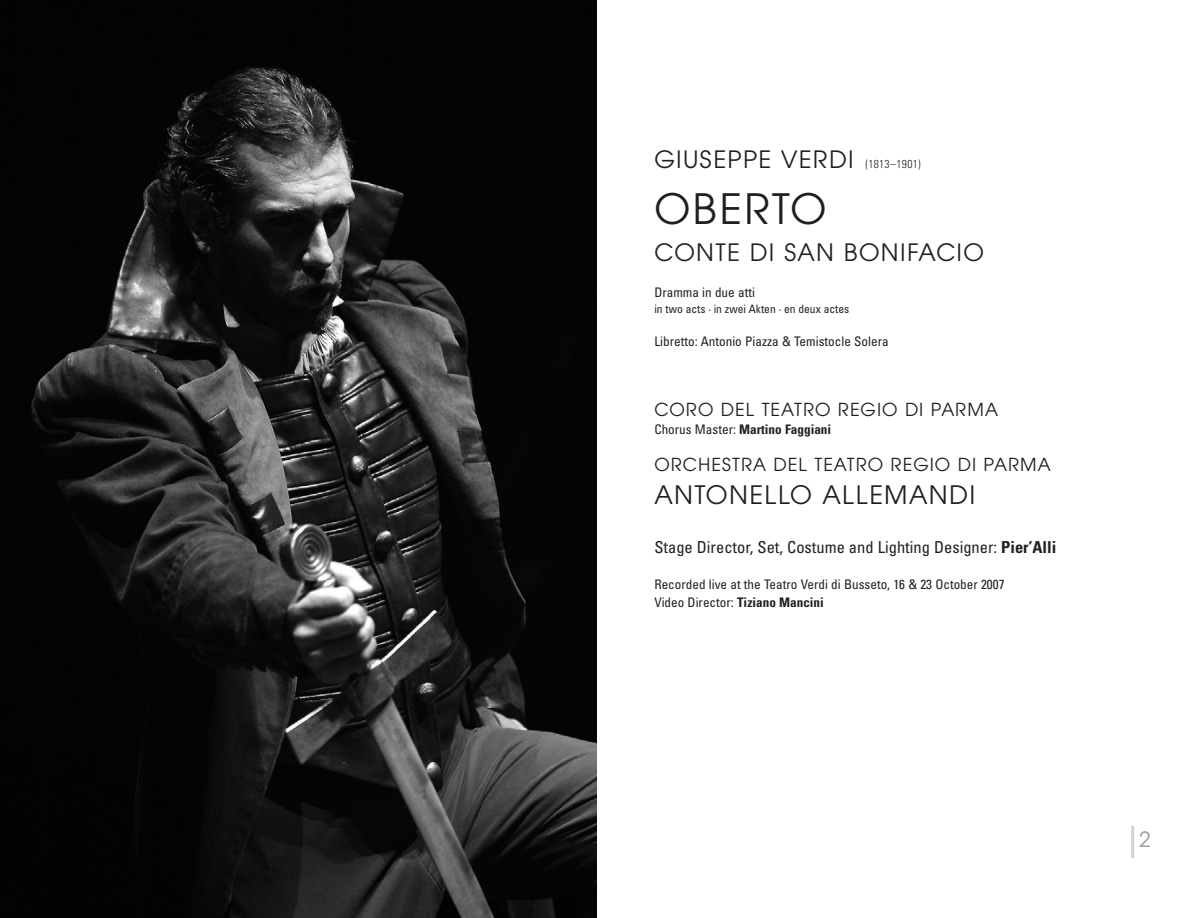
<style>
.page{position:relative;width:1188px;height:918px;background:#fff}
.page>*{position:absolute;margin:0;border:0;box-sizing:border-box;transform-origin:0 0}
.t1{font:46.2px "Avant Garde Gothic Itc T";letter-spacing:.05em;color:#231f20}
.t2{font:28.05px "Avant Garde Gothic Itc T";letter-spacing:.05em;color:#231f20}
.t3{font:26.4px "Avant Garde Gothic Itc T";letter-spacing:.05em;color:#231f20}
.t4{font:21px "ITC Avant Garde Std";color:#9d9d9f}
.t5{font:19.8px "Avant Garde Gothic Itc T";letter-spacing:.05em;color:#231f20}
.t6{font:condensed 16.5px "Univers";color:#231f20}
.t7{font:condensed 13.2px/18.1px "Univers";color:#231f20}
.t8{font:700 condensed 13.2px "Univers";color:#231f20}
.t9{font:condensed 11.55px "Univers";color:#231f20}
.t10{font:300 condensed 11.55px "Univers";letter-spacing:.025em;color:#231f20}
.s1{font-weight:400}
.s2{font-weight:700}
</style>
<div class="page">
<hr style="left:1131px;top:826px;width:3px;height:32px;background:#d4d4d5">
<img style="left:0;top:0;width:596px;height:918px">
<h3 class="t3" style="left:654px;top:144px;width:201px">GIUSEPPE VERDI</h3>
<p class="t10" style="left:866px;top:157px;width:57px">(1813–1901)</p>
<h1 class="t1" style="left:654px;top:181px;width:174px">OBERTO</h1>
<h3 class="t3" style="left:654px;top:236px;width:331px">CONTE DI SAN BONIFACIO</h3>
<p class="t7" style="left:654px;top:283px;width:102px">Dramma in due atti</p>
<p class="t9" style="left:654px;top:302px;width:196px">in two acts · in zwei Akten · en deux actes</p>
<p class="t7" style="left:654px;top:332px;width:236px">Libretto: Antonio Piazza &amp; Temistocle Solera</p>
<h3 class="t5" style="left:654px;top:398px;width:345px">CORO DEL TEATRO REGIO DI PARMA</h3>
<p class="t8" style="left:654px;top:422px;width:178px"><span class="s1">Chorus Master:</span> Martino Faggiani</p>
<h3 class="t5" style="left:654px;top:453px;width:398px">ORCHESTRA DEL TEATRO REGIO DI PARMA</h3>
<h2 class="t2" style="left:654px;top:478px;width:323px">ANTONELLO ALLEMANDI</h2>
<p class="t6" style="left:654px;top:537px;width:403px">Stage Director, Set, Costume and Lighting Designer: <span class="s2">Pier’Alli</span></p>
<p class="t7" style="left:654px;top:575px;width:352px">Recorded live at the Teatro Verdi di Busseto, 16 &amp; 23 October 2007<br>Video Director: <span class="s2">Tiziano Mancini</span></p>
<h3 class="t4" style="left:1139px;top:827px;width:14px">2</h3>
</div>
